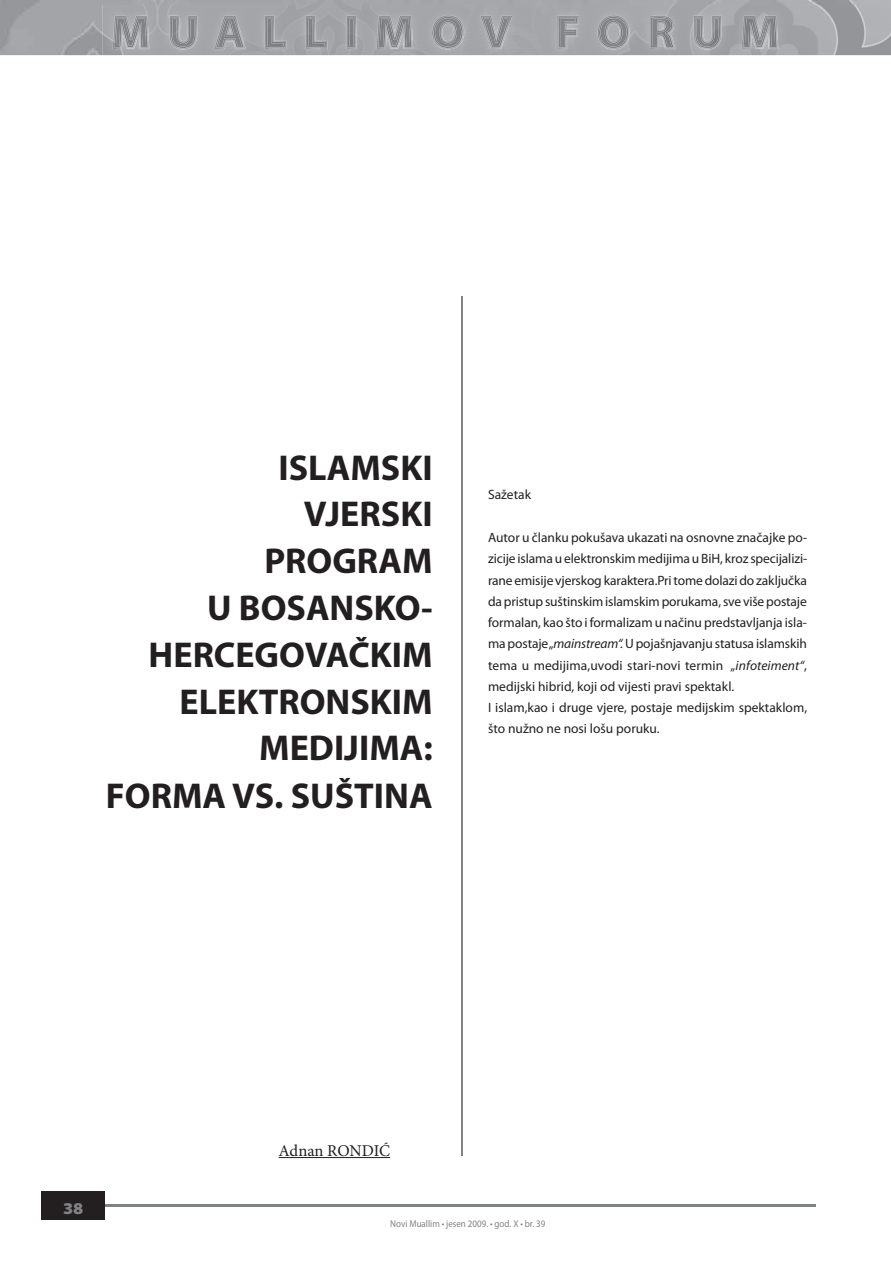
<style>
.page{position:relative;width:891px;height:1261px;background:#fff}
.page>*{position:absolute;margin:0;border:0;box-sizing:border-box;transform-origin:0 0}
.t1{font:700 36px/47px "Myriad Pro";color:#231f20;text-align:right}
.t2{font:16.5px "Minion Pro";letter-spacing:-.01em;color:#231f20}
.t3{font:900 semi-expanded 16.5px "Myriad Pro";color:#808285}
.t4{font:13.5px/21.3px "Myriad Pro";letter-spacing:-.005em;color:#231f20}
.t5{font:9.9px "Myriad Pro";color:#808285;scale:.91 1}
.s1{font-style:italic}
</style>
<div class="page">
<hr style="left:105px;top:1204px;width:710px;height:2px;background:#808285">
<div style="left:41px;top:1191px;width:64px;height:28px;background:#231f20"></div>
<hr style="left:461px;top:296px;width:1px;height:859px;background:#808285">
<hr style="left:278px;top:1157px;width:112px;height:1px;background:#231f20">
<img style="left:0;top:0;width:890px;height:55px">
<img style="left:102px;top:5px;width:788px;height:50px">
<img style="left:597px;top:15px;width:32px;height:35px">
<img style="left:432px;top:15px;width:32px;height:35px">
<img style="left:649px;top:15px;width:27px;height:34px">
<img style="left:741px;top:16px;width:37px;height:33px">
<img style="left:693px;top:16px;width:28px;height:34px">
<img style="left:557px;top:16px;width:21px;height:33px">
<img style="left:480px;top:16px;width:32px;height:33px">
<img style="left:376px;top:16px;width:37px;height:33px">
<img style="left:346px;top:16px;width:10px;height:33px">
<img style="left:305px;top:16px;width:22px;height:33px">
<img style="left:264px;top:16px;width:22px;height:33px">
<img style="left:214px;top:16px;width:32px;height:33px">
<img style="left:169px;top:16px;width:28px;height:34px">
<img style="left:113px;top:16px;width:36px;height:33px">
<img style="left:599px;top:17px;width:29px;height:31px">
<img style="left:433px;top:17px;width:29px;height:31px">
<img style="left:650px;top:17px;width:23px;height:31px">
<img style="left:743px;top:17px;width:33px;height:31px">
<img style="left:695px;top:17px;width:25px;height:31px">
<img style="left:558px;top:17px;width:19px;height:31px">
<img style="left:482px;top:17px;width:28px;height:31px">
<img style="left:378px;top:17px;width:33px;height:31px">
<img style="left:348px;top:17px;width:7px;height:31px">
<img style="left:307px;top:17px;width:19px;height:31px">
<img style="left:266px;top:17px;width:19px;height:31px">
<img style="left:216px;top:17px;width:28px;height:31px">
<img style="left:171px;top:17px;width:25px;height:31px">
<img style="left:114px;top:17px;width:34px;height:31px">
<svg style="left:656px;top:21px;width:11px;height:11px"></svg>
<img style="left:604px;top:21px;width:18px;height:23px">
<img style="left:439px;top:21px;width:18px;height:23px">
<img style="left:224px;top:21px;width:11px;height:15px">
<h1 class="t1" style="left:106px;top:442px;width:328px">ISLAMSKI<br>VJERSKI<br>PROGRAM<br>U BOSANSKO-<br>HERCEGOVAČKIM<br>ELEKTRONSKIM<br>MEDIJIMA:<br>FORMA VS. SUŠTINA</h1>
<p class="t4" style="left:488px;top:484px;width:44px">Sažetak</p>
<p class="t4" style="left:488px;top:526px;width:321px">Autor u članku pokušava ukazati na osnovne značajke po&shy;zicije islama u elektronskim medijima u BiH, kroz specijalizi&shy;rane emisije vjerskog karaktera.Pri tome dolazi do zaključka da pristup suštinskim islamskim porukama, sve više postaje formalan, kao što i formalizam u načinu predstavljanja isla&shy;ma postaje „<span class="s1">mainstream“.</span> U pojašnjavanju statusa islamskih tema u medijima,uvodi stari-novi termin „<span class="s1">infoteiment“</span>, medijski hibrid, koji od vijesti pravi spektakl.<br>I islam,kao i druge vjere, postaje medijskim spektaklom, što nužno ne nosi lošu poruku.</p>
<p class="t3" style="left:63px;top:1198px;width:22px">38</p>
<p class="t2" style="left:278px;top:1139px;width:113px">Adnan RONDIĆ</p>
<p class="t5" style="left:390px;top:1217px;width:172px">Novi Muallim • jesen 2009. • god. X • br. 39</p>
</div>
